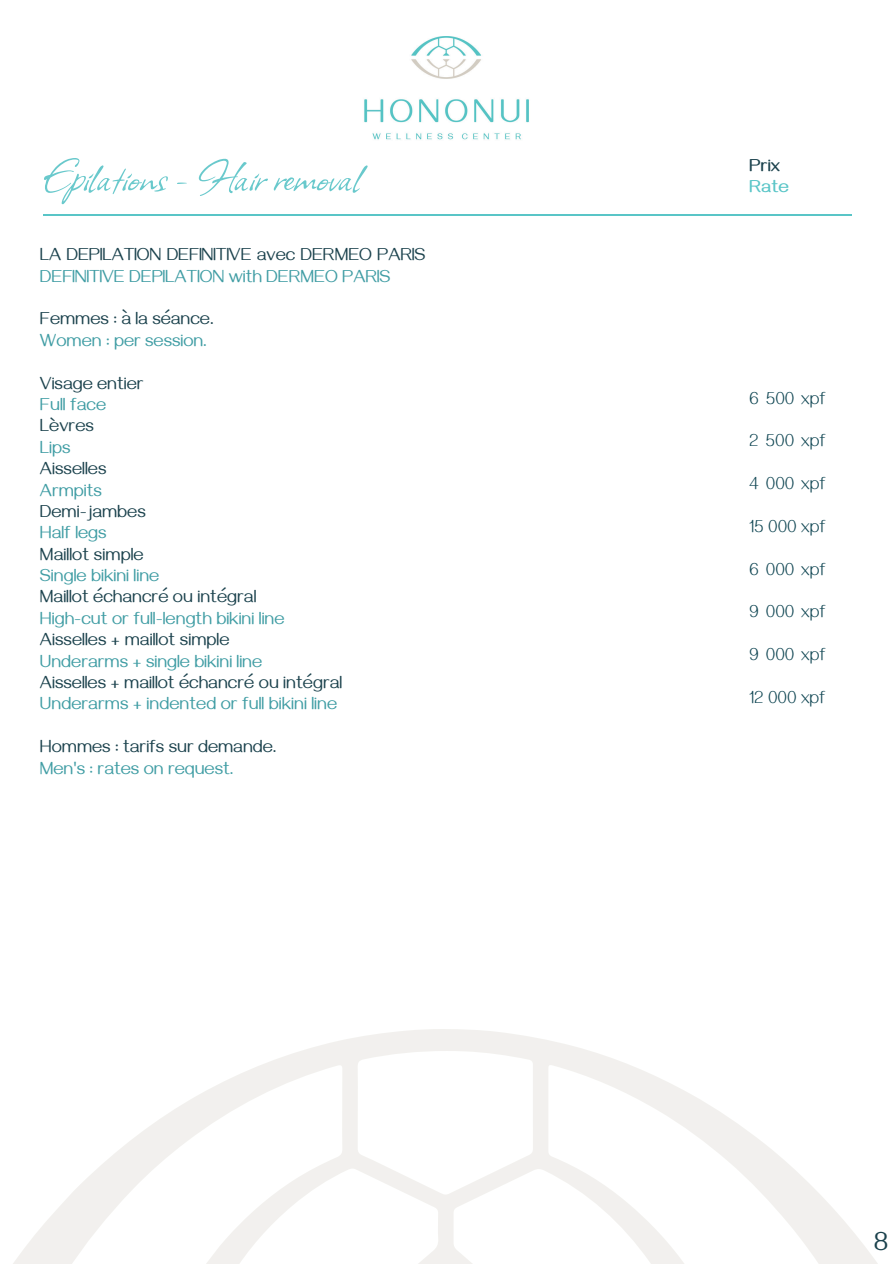
<style>
.page{position:relative;width:894px;height:1264px;background:#fff}
.page>*{position:absolute;margin:0;border:0;box-sizing:border-box;transform-origin:0 0}
.t1{font:51px "Allison";color:#69c9cc}
.t2{font:27px "Gayathri";color:#1b424d}
.t3{font:18px/21.3px "Gayathri";color:#1b424d}
.t4{font:18px "Gayathri";color:#409da4}
.t5{font:100 18px "Gayathri";color:#104653}
.t6{font:700 18px/21.3px "Gayathri";color:#1b424d}
.s1{color:#409da4}
.s2{color:#59c5c7}
</style>
<div class="page">
<hr style="left:43px;top:214px;width:808px;height:1px;background:#59c5c7">
<img style="left:364px;top:36px;width:165px;height:104px">
<svg style="left:14px;top:1029px;width:863px;height:234px"></svg>
<p class="t1" style="left:43px;top:144px;width:318px">Epilations - Hair removal</p>
<h1 class="t3" style="left:40px;top:247px;width:387px">LA DEPILATION DEFINITIVE avec DERMEO PARIS<br><span class="s1">DEFINITIVE DEPILATION with DERMEO PARIS</span></h1>
<h2 class="t3" style="left:40px;top:311px;width:175px">Femmes : à la séance.</h2>
<p class="t4" style="left:40px;top:332px;width:168px">Women : per session.</p>
<p class="t3" style="left:40px;top:376px;width:105px">Visage entier</p>
<p class="t4" style="left:40px;top:397px;width:68px">Full face</p>
<p class="t3" style="left:40px;top:418px;width:55px">Lèvres</p>
<p class="t4" style="left:40px;top:439px;width:32px">Lips</p>
<p class="t3" style="left:40px;top:461px;width:68px">Aisselles</p>
<p class="t4" style="left:40px;top:482px;width:63px">Armpits</p>
<p class="t3" style="left:40px;top:504px;width:107px">Demi-jambes</p>
<p class="t4" style="left:40px;top:525px;width:68px">Half legs</p>
<p class="t3" style="left:40px;top:547px;width:105px">Maillot simple</p>
<p class="t4" style="left:40px;top:568px;width:121px">Single bikini line</p>
<p class="t3" style="left:40px;top:589px;width:218px">Maillot échancré ou intégral</p>
<p class="t4" style="left:40px;top:610px;width:246px">High-cut or full-length bikini line</p>
<p class="t3" style="left:40px;top:632px;width:191px">Aisselles + maillot simple</p>
<p class="t4" style="left:40px;top:653px;width:224px">Underarms + single bikini line</p>
<p class="t3" style="left:40px;top:675px;width:304px">Aisselles + maillot échancré ou intégral<br><span class="s1">Underarms + indented or full bikini line</span></p>
<p class="t3" style="left:40px;top:739px;width:238px">Hommes : tarifs sur demande.</p>
<p class="t4" style="left:40px;top:760px;width:195px">Men's : rates on request.</p>
<p class="t6" style="left:748px;top:158px;width:41px">Prix<br><span class="s2">Rate</span></p>
<p class="t5" style="left:748px;top:390px;width:78px">6 500 xpf</p>
<p class="t5" style="left:748px;top:433px;width:78px">2 500 xpf</p>
<p class="t5" style="left:748px;top:476px;width:78px">4 000 xpf</p>
<p class="t5" style="left:748px;top:518px;width:78px">15 000 xpf</p>
<p class="t5" style="left:748px;top:561px;width:78px">6 000 xpf</p>
<p class="t5" style="left:748px;top:604px;width:78px">9 000 xpf</p>
<p class="t5" style="left:748px;top:647px;width:78px">9 000 xpf</p>
<p class="t5" style="left:748px;top:689px;width:78px">12 000 xpf</p>
<p class="t2" style="left:873px;top:1230px;width:17px">8</p>
</div>
